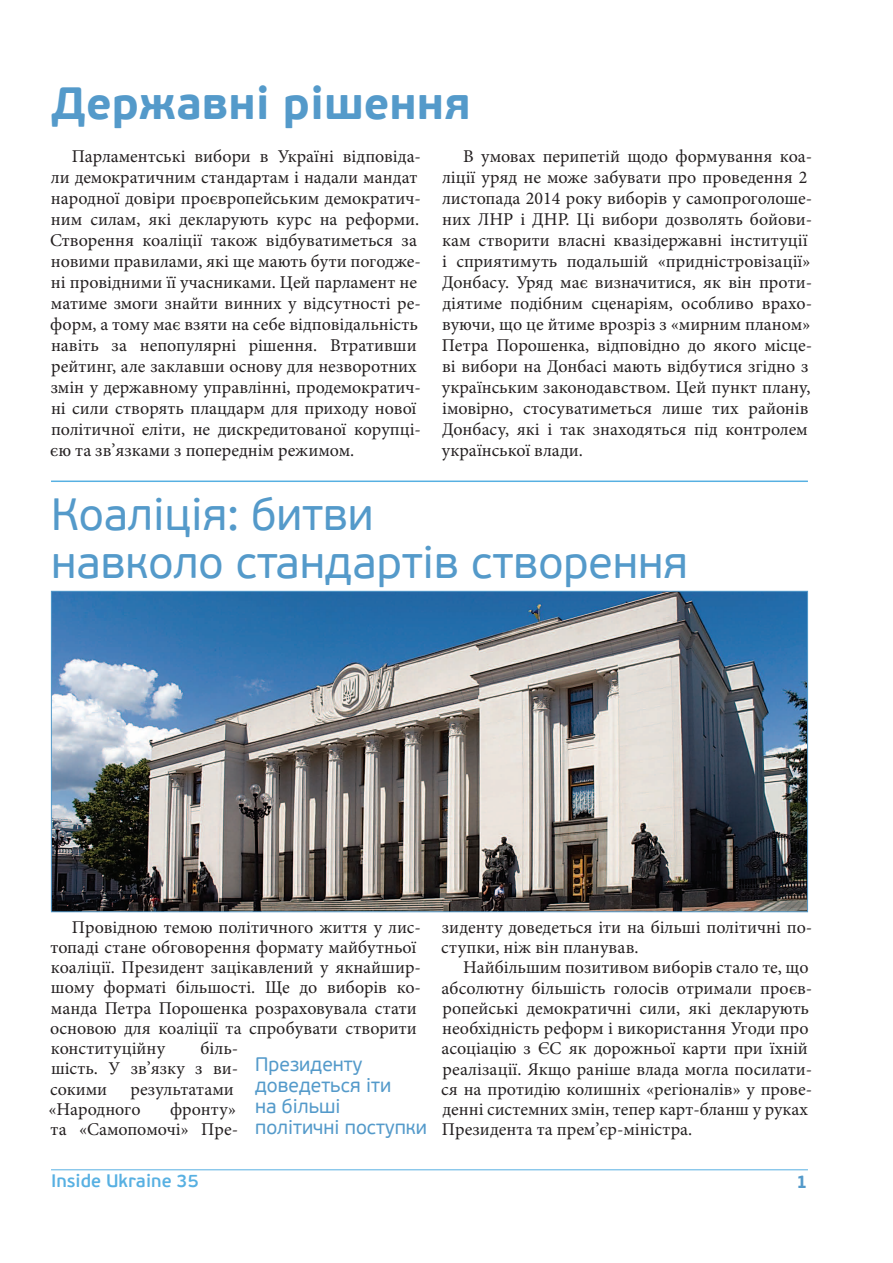
<style>
.page{position:relative;width:893px;height:1263px;background:#fff}
.page>*{position:absolute;margin:0;border:0;box-sizing:border-box;transform-origin:0 0}
.t1{font:45px/48px "PF Beau Sans Pro";color:#549aca}
.t2{font:700 45px "PF Beau Sans Pro";color:#549aca}
.t3{font:19.5px/21px "PF Beau Sans Pro";color:#549aca}
.t4{font:18px/21px "Minion Pro";color:#231f20}
.t5{font:600 18px "PF Beau Sans Pro";color:#57b0e2}
.t6{font:700 18px "PF Beau Sans Pro";color:#549aca}
</style>
<div class="page">
<hr style="left:51px;top:1169px;width:757px;height:1px;background:#57b0e2">
<hr style="left:51px;top:480px;width:757px;height:2px;background:#57b0e2">
<img style="left:53px;top:593px;width:753px;height:317px">
<h1 class="t2" style="left:51px;top:75px;width:421px">Державні рішення</h1>
<p class="t4" style="left:50px;top:146px;width:372px;text-indent:22px">Парламентські вибори в Україні відповіда&shy;ли демократичним стандартам і надали мандат народної довіри проєвропейським демократич&shy;ним силам, які декларують курс на реформи.<br>Створення коаліції також відбуватиметься за новими правилами, які ще мають бути погодже&shy;ні провідними її учасниками. Цей парламент не матиме змоги знайти винних у відсутності ре&shy;форм, а тому має взяти на себе відповідальність навіть за непопулярні рішення. Втративши рейтинг, але заклавши основу для незворотних змін у державному управлінні, продемократич&shy;ні сили створять плацдарм для приходу нової політичної еліти, не дискредитованої корупці&shy;єю та зв’язками з попереднім режимом.</p>
<p class="t4" style="left:442px;top:146px;width:372px;text-indent:21px">В умовах перипетій щодо формування коа&shy;ліції уряд не може забувати про проведення 2 листопада 2014 року виборів у самопроголоше&shy;них ЛНР і ДНР. Ці вибори дозволять бойови&shy;кам створити власні квазідержавні інституції і сприятимуть подальшій «придністровізації» Донбасу. Уряд має визначитися, як він проти&shy;діятиме подібним сценаріям, особливо врахо&shy;вуючи, що це йтиме врозріз з «мирним планом» Петра Порошенка, відповідно до якого місце&shy;ві вибори на Донбасі мають відбутися згідно з українським законодавством. Цей пункт плану, імовірно, стосуватиметься лише тих районів Донбасу, які і так знаходяться під контролем української влади.</p>
<h1 class="t1" style="left:51px;top:492px;width:639px">Коаліція: битви<br>навколо стандартів створення</h1>
<p class="t4" style="left:50px;top:917px;width:372px;line-height:20.2px;text-indent:22px">Провідною темою політичного життя у лис&shy;топаді стане обговорення формату майбутньої коаліції. Президент зацікавлений у якнайшир&shy;шому форматі більшості. Ще до виборів ко&shy;манда Петра Порошенка розраховувала стати основою для коаліції та спробувати створити конституційну</p>
<p class="t4" style="left:50px;top:1038px;width:190px;line-height:20.2px;text-align:justify;text-indent:150px">біль&shy;шість. У зв’язку з ви&shy;сокими</p>
<p class="t3" style="left:255px;top:1054px;width:173px">Президенту доведеться іти<br>на більші політичні поступки</p>
<p class="t4" style="left:49px;top:1079px;width:187px;line-height:20.2px;text-indent:82px">результатами «Народного</p>
<p class="t4" style="left:51px;top:1099px;width:189px;line-height:20.2px;text-align:right">фронту»<br>та «Самопомочі» Пре-</p>
<p class="t4" style="left:441px;top:917px;width:372px;line-height:20.2px">зиденту доведеться іти на більші політичні по&shy;ступки, ніж він планував.</p>
<p class="t4" style="left:441px;top:957px;width:372px;line-height:20.2px;text-indent:22px">Найбільшим позитивом виборів стало те, що абсолютну більшість голосів отримали проєв&shy;ропейські демократичні сили, які декларують необхідність реформ і використання Угоди про асоціацію з ЄС як дорожньої карти при їхній реалізації. Якщо раніше влада могла посилати&shy;ся на протидію колишніх «регіоналів» у прове&shy;денні системних змін, тепер карт-бланш у руках Президента та прем’єр-міністра.</p>
<p class="t5" style="left:51px;top:1170px;width:149px">Inside Ukraine 35</p>
<p class="t6" style="left:796px;top:1170px;width:13px">1</p>
</div>
